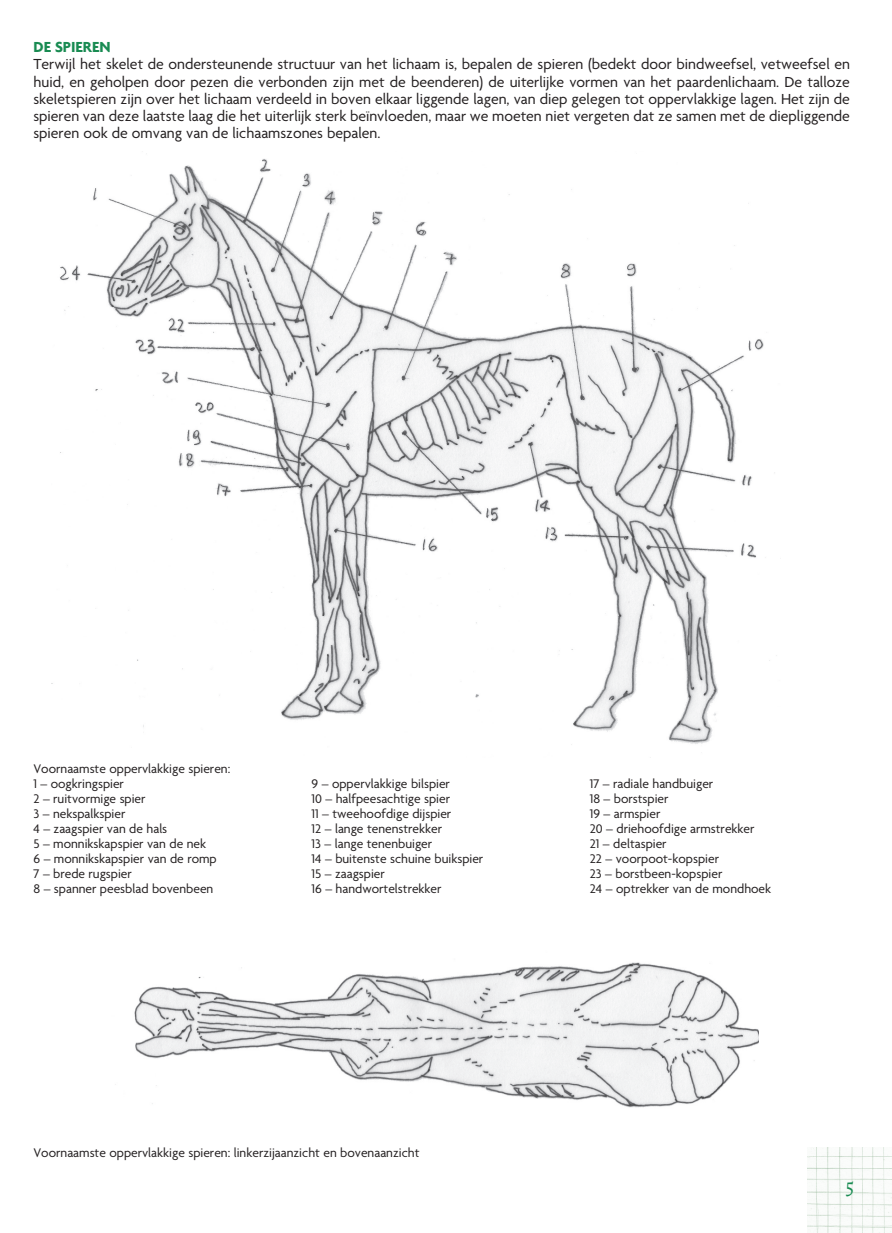
<style>
.page{position:relative;width:892px;height:1233px;background:#fff}
.page>*{position:absolute;margin:0;border:0;box-sizing:border-box;transform-origin:0 0}
.t1{font:23.4px "Alegreya";color:#198b52;scale:.83 1}
.t2{font:15.75px/17.2px "Agenda";color:#231f20;text-align:justify}
.t3{font:700 15.75px "Agenda";color:#198b52}
.t4{font:13.5px/15px "Agenda";color:#231f20}
</style>
<div class="page">
<img style="left:807px;top:1147px;width:85px;height:86px">
<img style="left:52px;top:159px;width:725px;height:586px">
<img style="left:115px;top:962px;width:644px;height:146px">
<p class="t3" style="left:33px;top:37px;width:79px">DE SPIEREN</p>
<p class="t2" style="left:33px;top:55px;width:818px">Terwijl het skelet de ondersteunende structuur van het lichaam is, bepalen de spieren (bedekt door bindweefsel, vetweefsel en huid, en geholpen door pezen die verbonden zijn met de beenderen) de uiterlijke vormen van het paardenlichaam. De talloze skeletspieren zijn over het lichaam verdeeld in boven elkaar liggende lagen, van diep gelegen tot oppervlakkige lagen. Het zijn de spieren van deze laatste laag die het uiterlijk sterk beïnvloeden, maar we moeten niet vergeten dat ze samen met de diepliggende spieren ook de omvang van de lichaamszones bepalen.</p>
<p class="t4" style="left:33px;top:761px;width:198px">Voornaamste oppervlakkige spieren:<br>1 – oogkringspier<br>2 – ruitvormige spier<br>3 – nekspalkspier<br>4 – zaagspier van de hals<br>5 – monnikskapspier van de nek<br>6 – monnikskapspier van de romp<br>7 – brede rugspier<br>8 – spanner peesblad bovenbeen</p>
<p class="t4" style="left:312px;top:776px;width:173px">9 – oppervlakkige bilspier<br>10 – halfpeesachtige spier<br>11 – tweehoofdige dijspier<br>12 – lange tenenstrekker<br>13 – lange tenenbuiger<br>14 – buitenste schuine buikspier<br>15 – zaagspier<br>16 – handwortelstrekker</p>
<p class="t4" style="left:590px;top:776px;width:183px">17 – radiale handbuiger<br>18 – borstspier<br>19 – armspier<br>20 – driehoofdige armstrekker<br>21 – deltaspier<br>22 – voorpoot-kopspier<br>23 – borstbeen-kopspier<br>24 – optrekker van de mondhoek</p>
<p class="t4" style="left:33px;top:1145px;width:387px">Voornaamste oppervlakkige spieren: linkerzijaanzicht en bovenaanzicht</p>
<h1 class="t1" style="left:846px;top:1172px;width:12px">5</h1>
</div>
